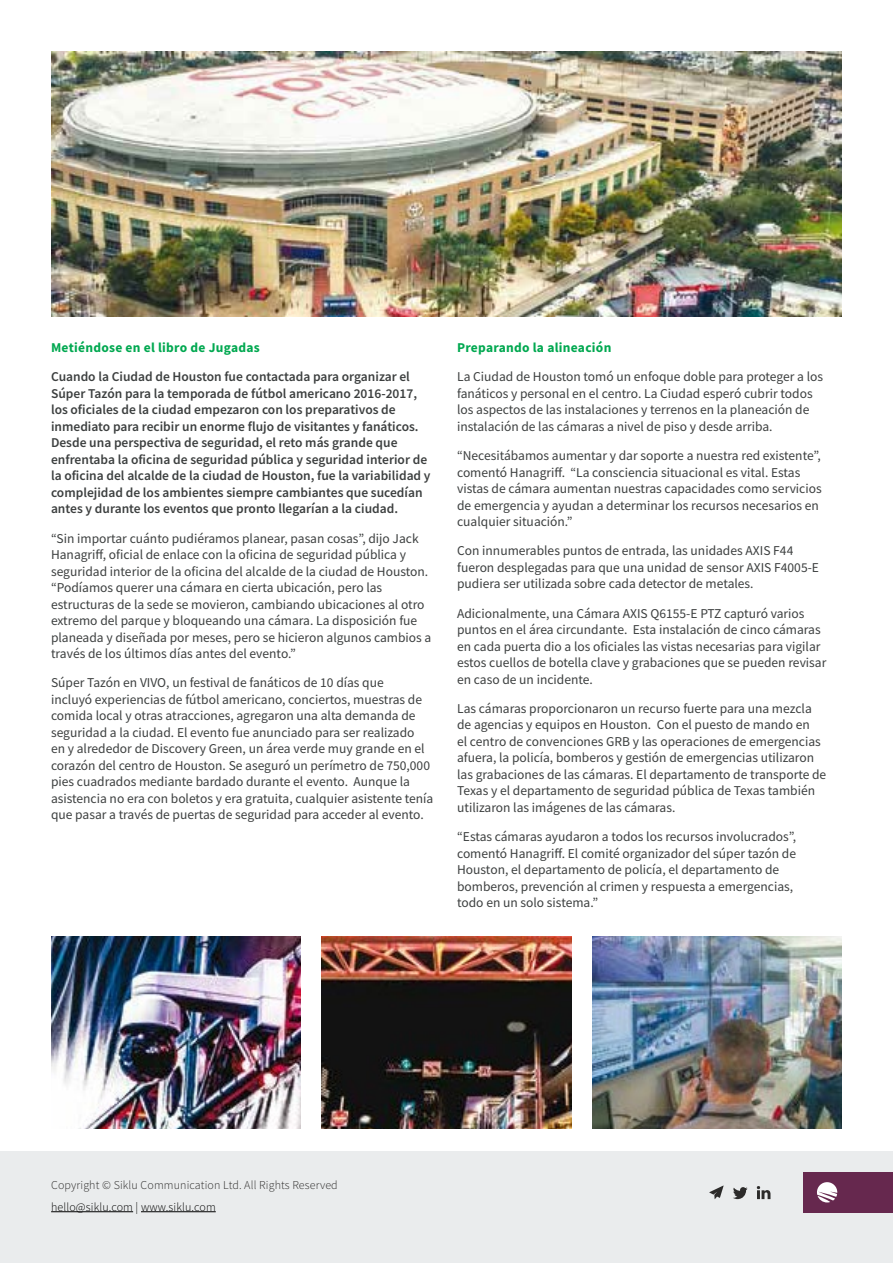
<style>
.page{position:relative;width:893px;height:1263px;background:#fff}
.page>*{position:absolute;margin:0;border:0;box-sizing:border-box;transform-origin:0 0}
.t1{font:13.5px/16.5px "Source Sans Pro";color:#3c3f3f}
.t2{font:600 13.5px/16.5px "Source Sans Pro";color:#3c3f3f}
.t3{font:700 13.5px "Source Sans Pro";letter-spacing:.02em;color:#00a850}
.t4{font:300 12px "Source Sans Pro";letter-spacing:.01em;color:#2c2b2a}
.t5{font:300 12px "Source Sans Pro";letter-spacing:.01em;color:#000}
</style>
<div class="page">
<div style="left:0;top:1151px;width:893px;height:112px;background:#eaeced"></div>
<hr style="left:51px;top:1211px;width:82px;height:1px;background:#000">
<hr style="left:141px;top:1211px;width:75px;height:1px;background:#000">
<svg style="left:733px;top:1187px;width:15px;height:12px"></svg>
<svg style="left:757px;top:1186px;width:13px;height:13px"></svg>
<svg style="left:709px;top:1185px;width:15px;height:14px"></svg>
<div style="left:803px;top:1172px;width:90px;height:40px;background:#66284e"></div>
<svg style="left:817px;top:1182px;width:20px;height:20px"></svg>
<img style="left:51px;top:51px;width:791px;height:266px">
<img style="left:51px;top:937px;width:249px;height:191px">
<img style="left:322px;top:937px;width:249px;height:191px">
<img style="left:592px;top:937px;width:250px;height:191px">
<p class="t3" style="left:51px;top:338px;width:210px">Metiéndose en el libro de Jugadas</p>
<p class="t2" style="left:51px;top:368px;width:381px">Cuando la Ciudad de Houston fue contactada para organizar el Súper Tazón para la temporada de fútbol americano 2016-2017, los oficiales de la ciudad empezaron con los preparativos de inmediato para recibir un enorme flujo de visitantes y fanáticos.<br>Desde una perspectiva de seguridad, el reto más grande que enfrentaba la oficina de seguridad pública y seguridad interior de la oficina del alcalde de la ciudad de Houston, fue la variabilidad y complejidad de los ambientes siempre cambiantes que sucedían antes y durante los eventos que pronto llegarían laa ciudad.</p>
<p class="t1" style="left:51px;top:530px;width:382px">“Sin importar cuánto pudiéramos planear, pasan cosas ,” dijo Jack Hanagriff, oficial de enlace con la oficina de seguridad pública y seguridad interior de la oficina del alcalde de la ciudad de Houston. “Podíamos querer una cámara en cierta ubicación, pero las estructuras de la sede se movieron, cambiando ubicaciones al otro extremo del parque y bloqueando una cámara. La disposición fue planeada y diseñada por meses, pero se hicieron algunos cambios a través de los últimos días antes del evento“.</p>
<p class="t1" style="left:51px;top:674px;width:384px">Súper Tazón en VIVO, un festival de fanáticos de 10 días que<br>incluyó experiencias de fútbol americano, conciertos, muestras de comida local y otras atracciones, agregaron una alta demanda de seguridad laa ciudad. El evento fue anunciado para ser realizado<br>en y alrededor de Discovery Green, un área verde muy grande en el corazón del centro de Houston. Se aseguró un perímetro de 750,000 pies cuadrados mediante bardado durante el evento. Aunque la asistencia no era con boletos y era gratuita, cualquier asistente tenía que pasar a través de puertas de seguridad para acceder al evento.</p>
<p class="t3" style="left:457px;top:338px;width:156px">Preparando la alineación</p>
<p class="t1" style="left:457px;top:368px;width:367px">La Ciudad de Houston tomó un enfoque doble para proteger a los fanáticos y personal en el centro. La Ciudad esperó cubrir todos los aspectos de las instalaciones y terrenos en la planeación de instalación de las cámaras a nivel de piso y desde arriba.</p>
<p class="t1" style="left:457px;top:447px;width:366px">“Necesitábamos aumentar y dar soporte a nuestra red existente ,“ comentó Hanagriff. “La consciencia situacional es vital. Estas vistas de cámara aumentan nuestras capacidades como servicios de emergencia y ayudan a determinar los recursos necesarios en cualquier situación“.</p>
<p class="t1" style="left:457px;top:542px;width:363px">Con innumerables puntos de entrada, las unidades AXIS F44 fueron desplegadas para que una unidad de sensor AXIS F4005-E pudiera ser utilizada sobre cada detector de metales.</p>
<p class="t1" style="left:457px;top:605px;width:371px">Adicionalmente, una Cámara AXIS Q6155-E PTZ capturó varios puntos en el área circundante. Esta instalación de cinco cámaras en cada puerta dio a los oficiales las vistas necesarias para vigilar estos cuellos de botella clave y grabaciones que se pueden revisar en caso de un incidente.</p>
<p class="t1" style="left:457px;top:700px;width:371px">Las cámaras proporcionaron un recurso fuerte para una mezcla de agencias y equipos en Houston. Con el puesto de mando en<br>el centro de convenciones GRB y las operaciones de emergencias afuera la, policía, bomberos y gestión de emergencias utilizaron las grabaciones de las cámaras. El departamento de transporte de Texas y el departamento de seguridad pública de Texas también utilizaron las imágenes de las cámaras.</p>
<p class="t1" style="left:457px;top:828px;width:340px">“Estas cámaras ayudaron a todos los recursos involucrados ,“ comentó Hanagriff. El comité organizador del súper tazón de Houston, el departamento de policía, el departamento de bomberos, prevención al crimen y respuesta a emergencias, todo en un solo sistema“.</p>
<p class="t4" style="left:51px;top:1177px;width:288px">Copyright © Siklu Communication Ltd. All Rights Reserved</p>
<p class="t5" style="left:51px;top:1199px;width:166px">hello@siklu.com | www.siklu.com</p>
</div>
